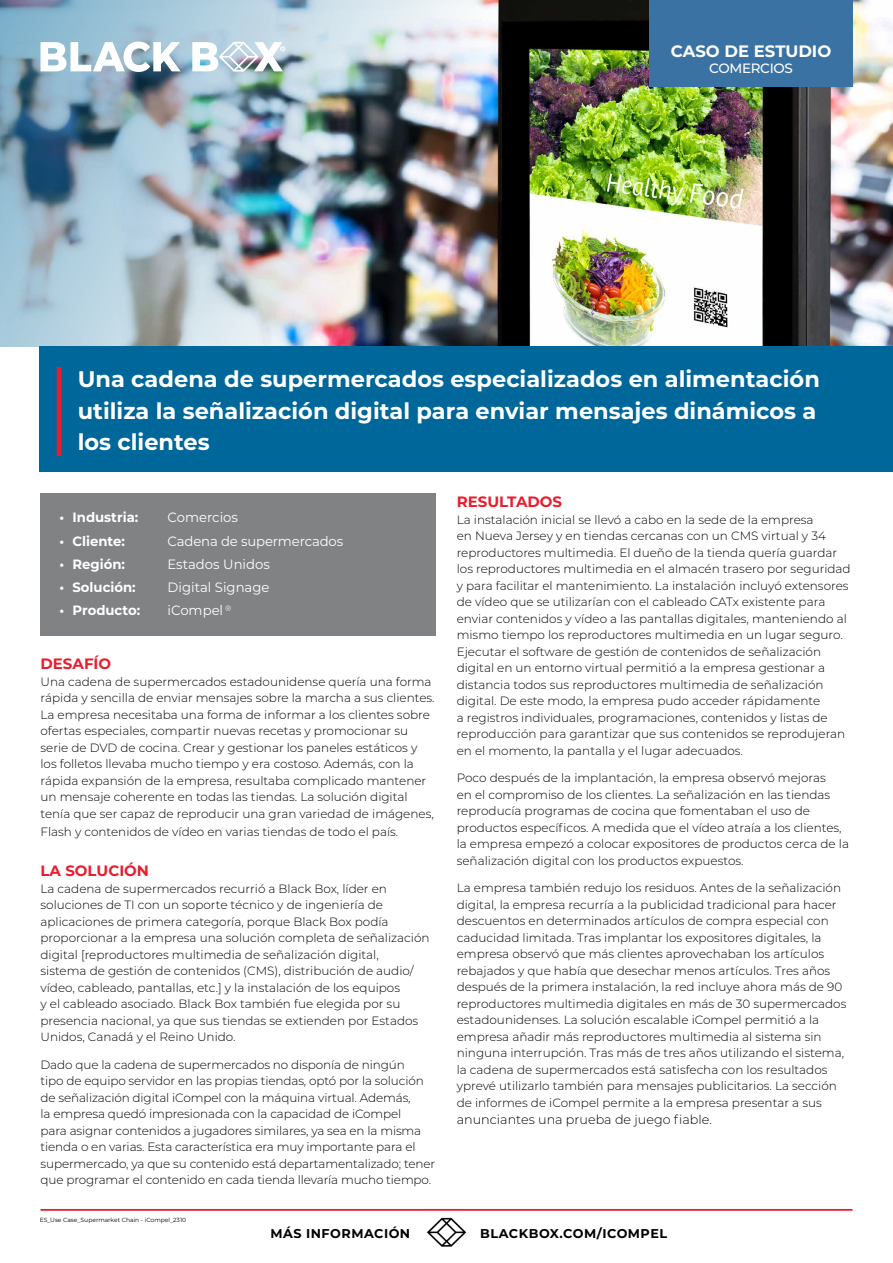
<style>
.page{position:relative;width:893px;height:1263px;background:#fff}
.page>*{position:absolute;margin:0;border:0;box-sizing:border-box;transform-origin:0 0}
.t1{font:700 22.5px/31.5px "Montserrat";color:#fff}
.t2{font:700 16.5px "Montserrat";color:#fff}
.t3{font:700 15px "Montserrat";color:#e91d2d}
.t4{font:13.5px "Montserrat";color:#fff}
.t5{font:700 13.5px "Montserrat";color:#fff}
.t6{font:500 13.5px "Montserrat";letter-spacing:-.025em;color:#fff}
.t7{font:300 12.75px "Montserrat";color:#000}
.t8{font:700 12.75px "Montserrat";letter-spacing:.04em;color:#000}
.t9{font:700 12.75px "Montserrat";letter-spacing:.04em;color:#000101}
.t10{font:300 12px/16.5px "Montserrat";color:#000}
.t11{font:6px "Montserrat";color:#000}
</style>
<div class="page">
<hr style="left:40px;top:1209px;width:812px;height:2px;background:#e91d2d">
<img style="left:427px;top:1217px;width:40px;height:30px">
<div style="left:40px;top:347px;width:853px;height:125px;background:#00679b"></div>
<img style="left:0;top:0;width:893px;height:347px">
<hr style="left:57px;top:367px;width:4px;height:89px;background:#e91d2d">
<div style="left:41px;top:493px;width:395px;height:142px;background:#808284"></div>
<svg style="left:41px;top:42px;width:140px;height:30px"></svg>
<svg style="left:192px;top:42px;width:93px;height:30px"></svg>
<h2 class="t2" style="left:671px;top:39px;width:162px">CASO DE ESTUDIO</h2>
<p class="t6" style="left:709px;top:59px;width:85px">COMERCIOS</p>
<h1 class="t1" style="left:78px;top:363px;width:744px">Una cadena de supermercados especializados en alimentación utiliza la señalización digital para enviar mensajes dinámicos a los clientes</h1>
<p class="t5" style="left:60px;top:508px;width:80px">• Industria:</p>
<p class="t4" style="left:168px;top:508px;width:72px">Comercios</p>
<p class="t5" style="left:60px;top:531px;width:67px">• Cliente:</p>
<p class="t4" style="left:168px;top:532px;width:177px">Cadena de supermercados</p>
<p class="t5" style="left:60px;top:554px;width:67px">• Región:</p>
<p class="t4" style="left:168px;top:555px;width:104px">Estados Unidos</p>
<p class="t5" style="left:60px;top:577px;width:78px">• Solución:</p>
<p class="t4" style="left:168px;top:578px;width:103px">Digital Signage</p>
<p class="t5" style="left:60px;top:601px;width:82px">• Producto:</p>
<p class="t4" style="left:168px;top:601px;width:65px">iCompel <sup>®</sup></p>
<p class="t3" style="left:40px;top:653px;width:72px">DESAFÍO</p>
<p class="t10" style="left:40px;top:673px;width:396px">Una cadena de supermercados estadounidense quería una forma rápida y sencilla de enviar mensajes sobre la marcha a sus clientes.<br>La empresa necesitaba una forma de informar a los clientes sobre ofertas especiales, compartir nuevas recetas y promocionar su serie de DVD de cocina. Crear y gestionar los paneles estáticos y los folletos llevaba mucho tiempo y era costoso. Además, con la rápida expansión de la empresa, resultaba complicado mantener un mensaje coherente en todas las tiendas. La solución digital tenía que ser capaz de reproducir una gran variedad de imágenes,</p>
<p class="t10" style="left:40px;top:823px;width:359px">Flash y contenidos de vídeo en varias tiendas de todo el país.</p>
<p class="t3" style="left:40px;top:860px;width:110px">LA SOLUCIÓN</p>
<p class="t10" style="left:40px;top:880px;width:391px">La cadena de supermercados recurrió a Black Box, líder en soluciones de TI con un soporte técnico y de ingeniería de aplicaciones de primera categoría, porque Black Box podía proporcionar a la empresa una solución completa de señalización digital [reproductores multimedia de señalización digital,<br>sistema de gestión de contenidos (CMS), distribución de audio/ vídeo, cableado, pantallas, etc.] y la instalación de los equipos<br>y el cableado asociado. Black Box también fue elegida por su presencia nacional, ya que sus tiendas se extienden por Estados Unidos, Canadá y el Reino Unido.</p>
<p class="t10" style="left:40px;top:1056px;width:396px">Dado que la cadena de supermercados no disponía de ningún<br>tipo de equipo servidor en las propias tiendas, optó por la solución de señalización digital iCompel con la máquina virtual. Además,<br>la empresa quedó impresionada con la capacidad de iCompel<br>para asignar contenidos a jugadores similares, ya sea en la misma tienda o en varias. Esta característica era muy importante para el supermercado, ya que su contenido está departamentalizado; tener que programar el contenido en cada tienda llevaría mucho tiempo.</p>
<p class="t11" style="left:40px;top:1216px;width:148px">ES_Use Case_Supermarket Chain - iCompel_2310</p>
<p class="t3" style="left:457px;top:491px;width:107px">RESULTADOS</p>
<p class="t10" style="left:457px;top:511px;width:395px">La instalación inicial se llevó a cabo en la sede de la empresa<br>en Nueva Jersey y en tiendas cercanas con un CMS virtual y 34 reproductores multimedia. El dueño de la tienda quería guardar los reproductores multimedia en el almacén trasero por seguridad y para facilitar el mantenimiento. La instalación incluyó extensores de vídeo que se utilizarían con el cableado CATx existente para enviar contenidos y vídeo a las pantallas digitales, manteniendo al mismo tiempo los reproductores multimedia en un lugar seguro.<br>Ejecutar el software de gestión de contenidos de señalización digital en un entorno virtual permitió a la empresa gestionar a distancia todos sus reproductores multimedia de señalización digital. De este modo, la empresa pudo acceder rápidamente<br>a registros individuales, programaciones, contenidos y listas de reproducción para garantizar que sus contenidos se reprodujeran en el momento, la pantalla y el lugar adecuados.</p>
<p class="t10" style="left:457px;top:769px;width:394px">Poco después de la implantación, la empresa observó mejoras<br>en el compromiso de los clientes. La señalización en las tiendas reproducía programas de cocina que fomentaban el uso de productos específicos. A medida que el vídeo atraía a los clientes, la empresa empezó a colocar expositores de productos cerca de la señalización digital con los productos expuestos.</p>
<p class="t10" style="left:457px;top:879px;width:391px">La empresa también redujo los residuos. Antes de la señalización digital, la empresa recurría a la publicidad tradicional para hacer descuentos en determinados artículos de compra especial con caducidad limitada. Tras implantar los expositores digitales, la empresa observó que más clientes aprovechaban los artículos rebajados y que había que desechar menos artículos. Tres años después de la primera instalación, la red incluye ahora más de 90 reproductores multimedia digitales en más de 30 supermercados estadounidenses. La solución escalable iCompel permitió a la empresa añadir más reproductores multimedia al sistema sin ninguna interrupción. Tras más de tres años utilizando el sistema, la cadena de supermercados está satisfecha con los resultados yprevé utilizarlo también para mensajes publicitarios. La sección de informes de iCompel permite a la empresa presentar a sus</p>
<p class="t7" style="left:457px;top:1110px;width:257px">anunciantes una prueba de juego fiable.</p>
<p class="t9" style="left:270px;top:1224px;width:141px">MÁS INFORMACIÓN</p>
<p class="t8" style="left:480px;top:1224px;width:188px">BLACKBOX.COM/ICOMPEL</p>
</div>
